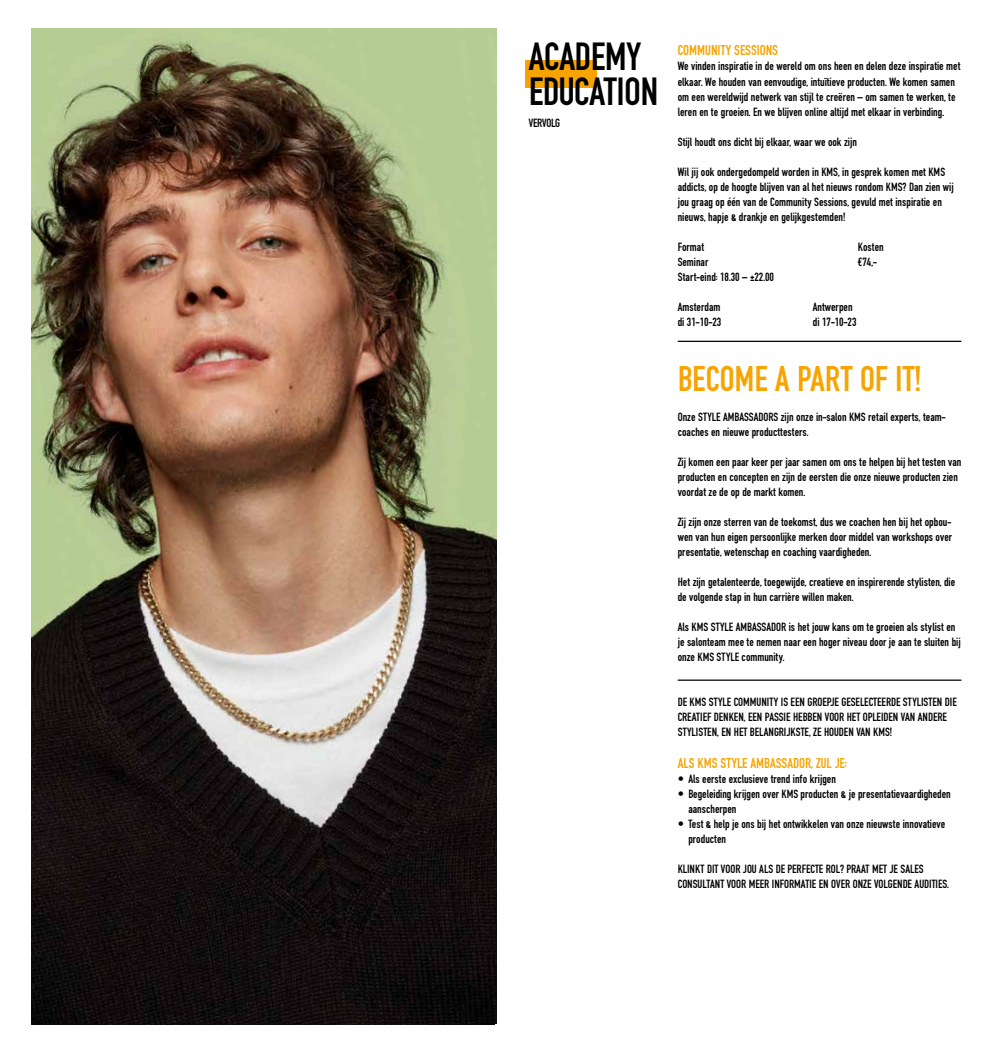
<style>
.page{position:relative;width:993px;height:1053px;background:#fff}
.page>*{position:absolute;margin:0;border:0;box-sizing:border-box;transform-origin:0 0}
.t1{font:41.25px/35px "Engschrift DIND";letter-spacing:-.01em;color:#000}
.t2{font:37.5px "Engschrift DIND";color:#f7a400}
.t3{font:15px "Engschrift DIND";color:#f7a400}
.t4{font:12.5px/15px "Engschrift DIND";color:#000}
.t5{font:12.5px "Engschrift DIND";letter-spacing:-.02em;color:#000}
.s1{font-family:"Helvetica Neue LTW1 G";font-weight:300}
</style>
<div class="page">
<hr style="left:677px;top:341px;width:284px;height:1px;background:#000">
<hr style="left:677px;top:679px;width:284px;height:1px;background:#000">
<div style="left:524px;top:60px;width:72px;height:28px;background:#f7a400"></div>
<img style="left:32px;top:28px;width:464px;height:996px">
<h1 class="t1" style="left:528px;top:40px;width:131px">ACADEMY<br>EDUCATION</h1>
<p class="t5" style="left:528px;top:116px;width:33px">VERVOLG</p>
<p class="t3" style="left:677px;top:43px;width:102px">COMMUNITY SESSIONS</p>
<p class="t4" style="left:677px;top:59px;width:284px">We vinden inspiratie in de wereld om ons heen en delen deze inspiratie met elkaar. We houden van eenvoudige, intuïtieve producten. We komen samen om een wereldwijd netwerk van stijl te creëren – om samen te werken, te leren en te groeien. En we blijven online altijd met elkaar in verbinding.</p>
<p class="t4" style="left:677px;top:134px;width:181px">Stijl houdt ons dicht bij elkaar, waar we ook zijn</p>
<p class="t4" style="left:677px;top:164px;width:277px">Wil jij ook ondergedompeld worden in KMS, in gesprek komen met KMS addicts, op de hoogte blijven van al het nieuws rondom KMS? Dan zien wij jou graag op één van de Community Sessions, gevuld met inspiratie en nieuws, hapje &amp; drankje en gelijkgestemden!</p>
<p class="t4" style="left:677px;top:239px;width:28px">Format</p>
<p class="t4" style="left:857px;top:239px;width:27px">Kosten</p>
<p class="t4" style="left:677px;top:254px;width:32px">Seminar</p>
<p class="t4" style="left:857px;top:254px;width:20px">€74,-</p>
<p class="t4" style="left:677px;top:269px;width:98px">Start-eind: 18.30 – ±22.00</p>
<p class="t4" style="left:677px;top:299px;width:44px">Amsterdam</p>
<p class="t4" style="left:812px;top:299px;width:41px">Antwerpen</p>
<p class="t4" style="left:677px;top:314px;width:45px">di 31-10-23</p>
<p class="t4" style="left:812px;top:314px;width:45px">di 17-10-23</p>
<h2 class="t2" style="left:677px;top:358px;width:245px">BECOME A PART OF IT!</h2>
<p class="t4" style="left:677px;top:409px;width:269px">Onze STYLE AMBASSADORS zijn onze in-salon KMS retail experts, team&shy;coaches en nieuwe producttesters.</p>
<p class="t4" style="left:677px;top:454px;width:285px">Zij komen een paar keer per jaar samen om ons te helpen bij het testen van producten en concepten en zijn de eersten die onze nieuwe producten zien voordat ze de op de markt komen.</p>
<p class="t4" style="left:677px;top:514px;width:276px;text-align:justify">Zij zijn onze sterren van de toekomst, dus we coachen hen bij het opbou&shy;wen van hun eigen persoonlijke merken door middel van workshops over presentatie, wetenschap en coaching vaardigheden.</p>
<p class="t4" style="left:677px;top:574px;width:279px">Het zijn getalenteerde, toegewijde, creatieve en inspirerende stylisten, die de volgende stap in hun carrière willen maken.</p>
<p class="t4" style="left:677px;top:619px;width:284px">Als KMS STYLE AMBASSADOR is het jouw kans om te groeien als stylist en je salonteam mee te nemen naar een hoger niveau door je aan te sluiten bij onze KMS STYLE community.</p>
<p class="t4" style="left:677px;top:694px;width:280px">DE KMS STYLE COMMUNITY IS EEN GROEPJE GESELECTEERDE STYLISTEN DIE<br>CREATIEF DENKEN, EEN PASSIE HEBBEN VOOR HET OPLEIDEN VAN ANDERE<br>STYLISTEN, EN HET BELANGRIJKSTE, ZE HOUDEN VAN KMS!</p>
<p class="t3" style="left:677px;top:755px;width:171px">ALS KMS STYLE AMBASSADOR, ZUL JE:</p>
<p class="t4" style="left:677px;top:772px;width:160px"><span class="s1">•</span> Als eerste exclusieve trend info krijgen</p>
<p class="t4" style="left:688px;top:787px;width:264px;text-indent:-11px"><span class="s1">•</span> Begeleiding krijgen over KMS producten &amp; je presentatievaardigheden aanscherpen</p>
<p class="t4" style="left:688px;top:817px;width:258px;text-indent:-11px"><span class="s1">•</span> Test &amp; help je ons bij het ontwikkelen van onze nieuwste innovatieve producten</p>
<p class="t4" style="left:677px;top:862px;width:273px">KLINKT DIT VOOR JOU ALS DE PERFECTE ROL? PRAAT MET JE SALES<br>CONSULTANT VOOR MEER INFORMATIE EN OVER ONZE VOLGENDE AUDITIES.</p>
</div>
